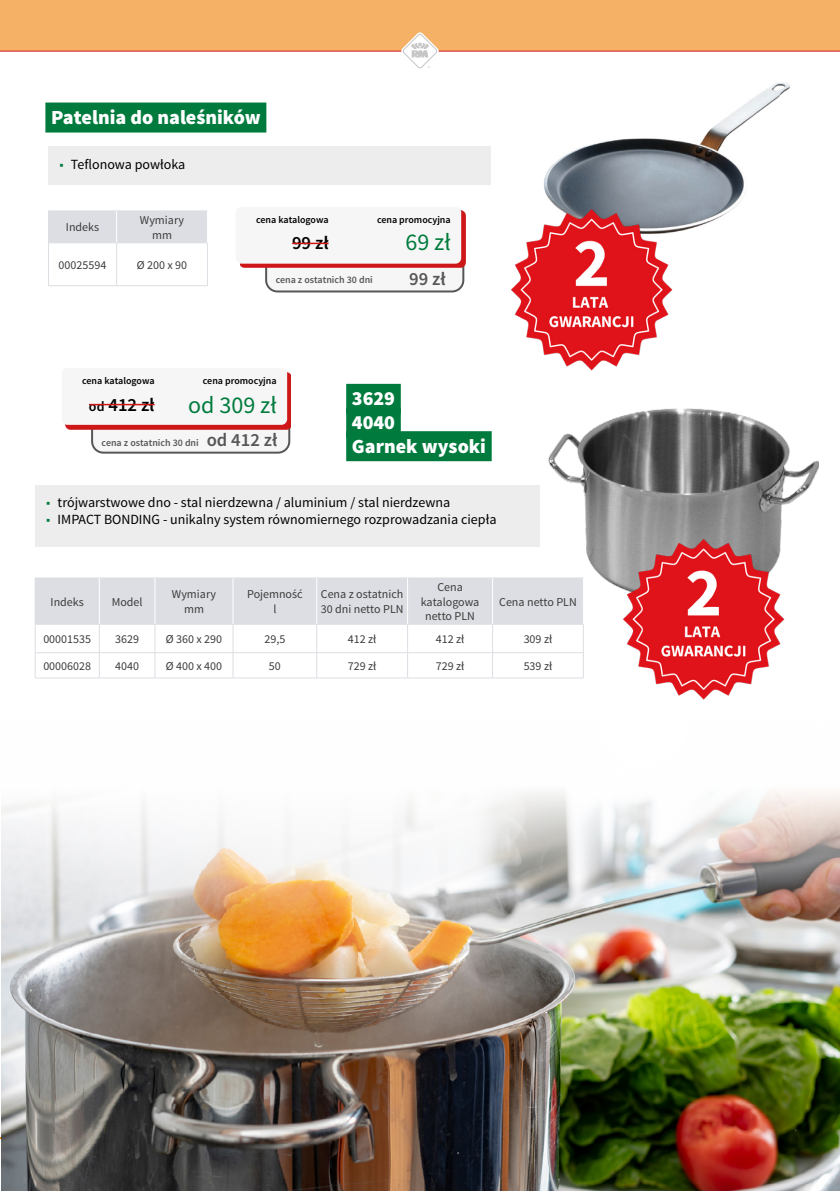
<style>
.page{position:relative;width:840px;height:1191px;background:#fff}
.page>*{position:absolute;margin:0;border:0;box-sizing:border-box;transform-origin:0 0}
.t1{font:24px "Source Sans Pro";color:#007b3d}
.t2{font:900 20px/23.6px "Source Sans Pro";color:#fff}
.t3{font:600 18.6px "Source Sans Pro";color:#000}
.t4{font:600 18.6px "Source Sans Pro";color:#575756}
.t5{font:14px "Source Sans Pro";color:#000}
.t6{font:12px/14.4px "Source Sans Pro";color:#3c3c3b;text-align:center}
.t7{font:600 10px "Source Sans Pro";color:#000}
.t8{font:600 10px "Source Sans Pro";color:#575756}
.s1{color:#007b3d}
.s2{font-size:14px}
.s3{font-size:18.6px}
</style>
<div class="page">
<div style="left:0;top:0;width:839px;height:50px;background:#f5b166"></div>
<hr style="left:0;top:51px;width:839px;height:1px;background:#cd1719">
<svg style="left:401px;top:32px;width:37px;height:37px"></svg>
<div style="left:45px;top:102px;width:221px;height:30px;background:#007b3d"></div>
<div style="left:48px;top:147px;width:442px;height:38px;background:#ededed"></div>
<img style="left:544px;top:82px;width:246px;height:144px">
<div style="left:49px;top:212px;width:158px;height:32px;background:#dddee3"></div>
<hr style="left:48px;top:211px;width:68px;height:1px;background:#dddee3">
<hr style="left:48px;top:211px;width:1px;height:31px;background:#dddee3">
<hr style="left:116px;top:211px;width:91px;height:1px;background:#dddee3">
<hr style="left:48px;top:242px;width:68px;height:1px;background:#dddee3">
<hr style="left:48px;top:243px;width:1px;height:42px;background:#dddee3">
<hr style="left:116px;top:242px;width:91px;height:1px;background:#dddee3">
<hr style="left:116px;top:243px;width:1px;height:42px;background:#dddee3">
<hr style="left:207px;top:243px;width:1px;height:42px;background:#dddee3">
<hr style="left:48px;top:285px;width:68px;height:1px;background:#dddee3">
<hr style="left:116px;top:285px;width:91px;height:1px;background:#dddee3">
<hr style="left:116px;top:211px;width:1px;height:31px;background:#fff">
<div style="left:266px;top:211px;width:197px;height:80px;background:#f6f6f6;border-radius:11px"></div>
<div style="left:265px;top:210px;width:199px;height:82px;border:2px solid #575756;border-radius:11px"></div>
<div style="left:239px;top:211px;width:226px;height:57px;background:#cd1719"></div>
<div style="left:236px;top:207px;width:225px;height:57px;background:#f6f6f6;border-radius:6px"></div>
<hr style="left:292px;top:243px;width:36px;height:1px;background:#cd1719">
<img style="left:490px;top:181px;width:209px;height:190px">
<div style="left:346px;top:384px;width:54px;height:30px;background:#007b3d"></div>
<div style="left:346px;top:408px;width:54px;height:30px;background:#007b3d"></div>
<div style="left:346px;top:431px;width:145px;height:30px;background:#007b3d"></div>
<div style="left:35px;top:485px;width:504px;height:62px;background:#ededed"></div>
<img style="left:539px;top:408px;width:278px;height:170px">
<hr style="left:35px;top:577px;width:64px;height:1px;background:#dddee3">
<hr style="left:99px;top:577px;width:56px;height:1px;background:#dddee3">
<hr style="left:155px;top:577px;width:78px;height:1px;background:#dddee3">
<hr style="left:233px;top:577px;width:83px;height:1px;background:#dddee3">
<hr style="left:316px;top:577px;width:91px;height:1px;background:#dddee3">
<hr style="left:407px;top:577px;width:85px;height:1px;background:#dddee3">
<hr style="left:492px;top:577px;width:91px;height:1px;background:#dddee3">
<svg style="left:35px;top:578px;width:548px;height:99px"></svg>
<hr style="left:35px;top:677px;width:64px;height:1px;background:#dddee3">
<hr style="left:99px;top:677px;width:56px;height:1px;background:#dddee3">
<hr style="left:155px;top:677px;width:78px;height:1px;background:#dddee3">
<hr style="left:233px;top:677px;width:83px;height:1px;background:#dddee3">
<hr style="left:316px;top:677px;width:91px;height:1px;background:#dddee3">
<hr style="left:407px;top:677px;width:85px;height:1px;background:#dddee3">
<hr style="left:492px;top:677px;width:91px;height:1px;background:#dddee3">
<hr style="left:99px;top:578px;width:1px;height:46px;background:#fff">
<hr style="left:154px;top:578px;width:1px;height:46px;background:#fff">
<hr style="left:232px;top:578px;width:1px;height:46px;background:#fff">
<hr style="left:316px;top:578px;width:1px;height:46px;background:#fff">
<hr style="left:407px;top:578px;width:1px;height:46px;background:#fff">
<hr style="left:492px;top:578px;width:1px;height:46px;background:#fff">
<hr style="left:582px;top:578px;width:1px;height:46px;background:#fff">
<div style="left:92px;top:372px;width:197px;height:80px;background:#f6f6f6;border-radius:11px"></div>
<div style="left:91px;top:371px;width:199px;height:82px;border:2px solid #575756;border-radius:11px"></div>
<div style="left:65px;top:372px;width:226px;height:57px;background:#cd1719"></div>
<div style="left:62px;top:368px;width:225px;height:57px;background:#f6f6f6;border-radius:6px"></div>
<hr style="left:89px;top:404px;width:65px;height:1px;background:#cd1719">
<img style="left:594px;top:510px;width:217px;height:190px">
<img style="left:1px;top:791px;width:838px;height:400px">
<h2 class="t2" style="left:51px;top:106px;width:211px">Patelnia do naleśników</h2>
<p class="t5" style="left:60px;top:155px;width:127px"><span class="s1">■</span> Teflonowa powłoka</p>
<p class="t6" style="left:66px;top:220px;width:35px">Indeks</p>
<p class="t6" style="left:140px;top:213px;width:46px">Wymiary mm</p>
<p class="t6" style="left:59px;top:258px;width:49px">00025594</p>
<p class="t6" style="left:137px;top:258px;width:52px">Ø 200 x 90</p>
<p class="t7" style="left:256px;top:213px;width:74px">cena katalogowa</p>
<p class="t7" style="left:377px;top:213px;width:75px">cena promocyjna</p>
<h3 class="t3" style="left:292px;top:231px;width:38px">99 zł</h3>
<h1 class="t1" style="left:405px;top:227px;width:47px">69 zł</h1>
<p class="t8" style="left:275px;top:273px;width:99px">cena z ostatnich 30 dni</p>
<h3 class="t4" style="left:409px;top:267px;width:38px">99 zł</h3>
<p class="t7" style="left:82px;top:374px;width:74px">cena katalogowa</p>
<p class="t7" style="left:203px;top:374px;width:75px">cena promocyjna</p>
<h3 class="t3" style="left:89px;top:393px;width:67px"><span class="s2">od</span> 412 zł</h3>
<h1 class="t1" style="left:188px;top:390px;width:90px">od 309 zł</h1>
<p class="t8" style="left:102px;top:436px;width:177px">cena z ostatnich 30 dni <span class="s3">od 412 zł</span></p>
<h2 class="t2" style="left:351px;top:388px;width:135px">3629<br>4040<br>Garnek wysoki</h2>
<p class="t5" style="left:46px;top:494px;width:405px"><span class="s1">■</span> trójwarstwowe dno - stal nierdzewna / aluminium / stal nierdzewna</p>
<p class="t5" style="left:46px;top:511px;width:451px"><span class="s1">■</span> IMPACT BONDING - unikalny system równomiernego rozprowadzania ciepła</p>
<p class="t6" style="left:51px;top:594px;width:35px">Indeks</p>
<p class="t6" style="left:112px;top:594px;width:32px">Model</p>
<p class="t6" style="left:172px;top:587px;width:46px">Wymiary mm</p>
<p class="t6" style="left:247px;top:587px;width:57px">Pojemność l</p>
<p class="t6" style="left:320px;top:587px;width:84px;text-align:left">Cena z ostatnich<br>30 dni netto PLN</p>
<p class="t6" style="left:420px;top:580px;width:60px">Cena katalogowa netto PLN</p>
<p class="t6" style="left:499px;top:594px;width:79px">Cena netto PLN</p>
<p class="t6" style="left:43px;top:632px;width:49px">00001535</p>
<p class="t6" style="left:115px;top:632px;width:25px">3629</p>
<p class="t6" style="left:166px;top:632px;width:58px">Ø 360 x 290</p>
<p class="t6" style="left:264px;top:632px;width:22px">29,5</p>
<p class="t6" style="left:347px;top:632px;width:30px">412 zł</p>
<p class="t6" style="left:435px;top:632px;width:30px">412 zł</p>
<p class="t6" style="left:523px;top:632px;width:30px">309 zł</p>
<p class="t6" style="left:43px;top:659px;width:49px">00006028</p>
<p class="t6" style="left:115px;top:659px;width:25px">4040</p>
<p class="t6" style="left:166px;top:659px;width:58px">Ø 400 x 400</p>
<p class="t6" style="left:269px;top:659px;width:13px">50</p>
<p class="t6" style="left:347px;top:659px;width:30px">729 zł</p>
<p class="t6" style="left:435px;top:659px;width:30px">729 zł</p>
<p class="t6" style="left:523px;top:659px;width:30px">539 zł</p>
</div>
